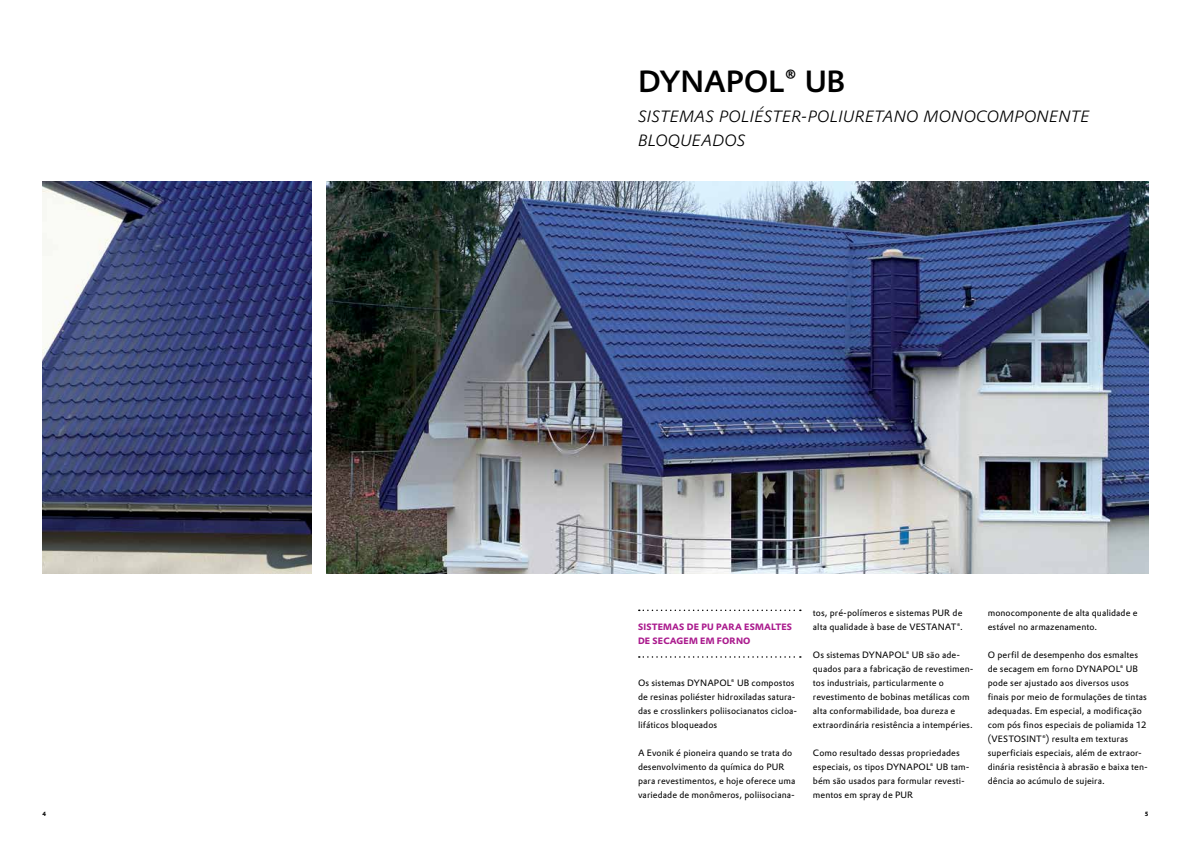
<style>
.page{position:relative;width:1191px;height:842px;background:#fff}
.page>*{position:absolute;margin:0;border:0;box-sizing:border-box;transform-origin:0 0}
.t1{font:500 30px "Evonik Prokyon";letter-spacing:-.01em;color:#000}
.t2{font:italic 300 16px/24px "Evonik Prokyon";letter-spacing:.02em;color:#000}
.t3{font:9px/14px "Evonik Prokyon";letter-spacing:.01em;color:#000}
.t4{font:700 9px/14px "Evonik Prokyon";letter-spacing:.02em;color:#aa198d}
.t5{font:700 6px "Evonik Prokyon";color:#000}
</style>
<div class="page">
<svg style="left:639px;top:610px;width:162px;height:1px"></svg>
<svg style="left:639px;top:656px;width:162px;height:2px"></svg>
<img style="left:326px;top:182px;width:822px;height:392px">
<img style="left:43px;top:182px;width:269px;height:392px">
<h1 class="t1" style="left:638px;top:58px;width:209px">DYNAPOL® UB</h1>
<h2 class="t2" style="left:638px;top:103px;width:453px">SISTEMAS POLIÉSTER-POLIURETANO MONOCOMPONENTE<br>BLOQUEADOS</h2>
<p class="t4" style="left:638px;top:619px;width:156px">SISTEMAS DE PU PARA ESMALTES<br>DE SECAGEM EM FORNO</p>
<p class="t3" style="left:638px;top:675px;width:161px">Os sistemas DYNAPOL® UB compostos de resinas poliéster hidroxiladas satura&shy;das e crosslinkers poliisocianatos cicloa&shy;lifáticos bloqueados</p>
<p class="t3" style="left:638px;top:745px;width:159px">A Evonik é pioneira quando se trata do desenvolvimento da química do PUR para revestimentos, e hoje oferece uma variedade de monômeros, poliisociana-</p>
<p class="t3" style="left:813px;top:605px;width:152px">tos, pré-polímeros e sistemas PUR de alta qualidade à base de VESTANAT®.</p>
<p class="t3" style="left:813px;top:647px;width:162px">Os sistemas DYNAPOL® UB são ade&shy;quados para a fabricação de revestimen&shy;tos industriais, particularmente o revestimento de bobinas metálicas com alta conformabilidade, boa dureza e extraordinária resistência a intempéries.</p>
<p class="t3" style="left:813px;top:745px;width:158px">Como resultado dessas propriedades especiais, os tipos DYNAPOL® UB tam&shy;bém são usados para formular revesti&shy;mentos em spray de PUR</p>
<p class="t3" style="left:987px;top:605px;width:151px">monocomponente de alta qualidade e estável no armazenamento.</p>
<p class="t3" style="left:987px;top:647px;width:162px">O perfil de desempenho dos esmaltes de secagem em forno DYNAPOL® UB pode ser ajustado aos diversos usos finais por meio de formulações de tintas adequadas. Em especial, a modificação com pós finos especiais de poliamida 12 (VESTOSINT®) resulta em texturas superficiais especiais, além de extraor&shy;dinária resistência à abrasão e baixa ten&shy;dência ao acúmulo de sujeira.</p>
<p class="t5" style="left:43px;top:809px;width:5px">4</p>
<p class="t5" style="left:1144px;top:809px;width:5px">5</p>
</div>
